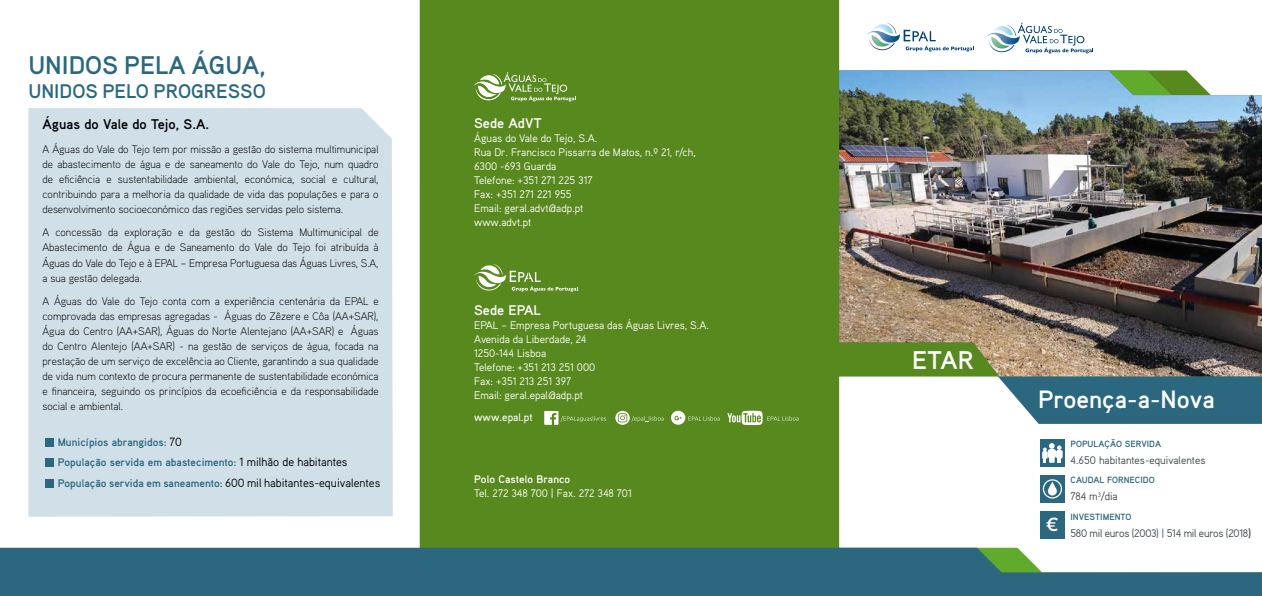
<style>
.page{position:relative;width:1262px;height:596px;background:#fff}
.page>*{position:absolute;margin:0;border:0;box-sizing:border-box;transform-origin:0 0}
.t1{font:700 25.5px "Aaux";color:#2b687f}
.t2{font:700 25.5px "Aaux";color:#fff}
.t3{font:700 25px "Aaux";color:#fff}
.t4{font:700 19.7px "Aaux";color:#2b687f}
.t5{font:700 14px "Aaux";color:#000}
.t6{font:700 14px "Aaux";color:#fff}
.t7{font:300 11px/15px "Aaux";color:#000;text-align:justify}
.t8{font:11px/14px "Aaux";color:#fff}
.t9{font:700 11px/20.5px "Aaux";color:#2b687f}
.t10{font:11px "Aaux";color:#3d4548}
.t11{font:11px "Aaux";letter-spacing:-.025em;color:#3d4548}
.t12{font:700 11px "Aaux";color:#fff}
.t13{font:500 11px "Aaux";color:#fff}
.t14{font:700 9px "Aaux";color:#2b687f}
.s1{font-weight:400;font-size:12px;color:#000}
.s2{color:#2b687f}
.s3{font-weight:700}
</style>
<div class="page">
<svg style="left:981px;top:376px;width:280px;height:47px;background:#477c8f"></svg>
<div style="left:420px;top:0;width:419px;height:554px;background:#58891f"></div>
<svg style="left:474px;top:264px;width:103px;height:27px"></svg>
<svg style="left:474px;top:72px;width:101px;height:29px"></svg>
<div style="left:671px;top:410px;width:14px;height:14px;background:#fff;border-radius:50%"></div>
<svg style="left:674px;top:415px;width:8px;height:5px"></svg>
<svg style="left:615px;top:410px;width:14px;height:14px"></svg>
<svg style="left:544px;top:411px;width:62px;height:13px"></svg>
<svg style="left:618px;top:413px;width:45px;height:9px"></svg>
<svg style="left:688px;top:416px;width:31px;height:4px"></svg>
<svg style="left:727px;top:410px;width:71px;height:15px"></svg>
<img style="left:867px;top:32px;width:33px;height:10px">
<img style="left:868px;top:23px;width:28px;height:27px">
<svg style="left:903px;top:30px;width:70px;height:21px"></svg>
<img style="left:988px;top:25px;width:28px;height:27px">
<svg style="left:1017px;top:23px;width:76px;height:30px"></svg>
<img style="left:839px;top:70px;width:422px;height:306px">
<svg style="left:0;top:547px;width:1261px;height:48px;background:#42788a"></svg>
<div style="left:1039px;top:439px;width:25px;height:27px;background:#2b687f"></div>
<svg style="left:1042px;top:443px;width:19px;height:19px"></svg>
<div style="left:1056px;top:449px;width:6px;height:9px;background:#fff;border-radius:2px"></div>
<div style="left:1039px;top:475px;width:25px;height:27px;background:#2b687f"></div>
<svg style="left:1042px;top:479px;width:20px;height:19px"></svg>
<div style="left:1039px;top:511px;width:25px;height:27px;background:#2b687f"></div>
<svg style="left:1046px;top:517px;width:11px;height:14px"></svg>
<div style="left:28px;top:108px;width:365px;height:408px;background:#d1dfe8"></div>
<div style="left:45px;top:437px;width:8px;height:9px;background:#2b687f"></div>
<div style="left:45px;top:458px;width:8px;height:8px;background:#2b687f"></div>
<div style="left:45px;top:478px;width:8px;height:9px;background:#2b687f"></div>
<h1 class="t1" style="left:28px;top:49px;width:239px">UNIDOS PELA ÁGUA,</h1>
<h3 class="t4" style="left:28px;top:78px;width:239px">UNIDOS PELO PROGRESSO</h3>
<p class="t5" style="left:43px;top:115px;width:168px">Águas do Vale do Tejo, S.A.</p>
<p class="t7" style="left:43px;top:141px;width:337px">A Águas do Vale do Tejo tem por missão a gestão do sistema multimunicipal de abastecimento de água e de saneamento do Vale do Tejo, num quadro de eficiência e sustentabilidade ambiental, económica, social e cultural, contribuindo para a melhoria da qualidade de vida das populações e para o desenvolvimento socioeconómico das regiões servidas pelo sistema.</p>
<p class="t7" style="left:43px;top:225px;width:337px">A concessão da exploração e da gestão do Sistema Multimunicipal de Abastecimento de Água e de Saneamento do Vale do Tejo foi atribuída à Águas do Vale do Tejo e à EPAL – Empresa Portuguesa das Águas Livres, S.A, a sua gestão delegada.</p>
<p class="t7" style="left:43px;top:293px;width:337px">A Águas do Vale do Tejo conta com a experiência centenária da EPAL e comprovada das empresas agregadas - Águas do Zêzere e Côa (AA+SAR), Água do Centro (AA+SAR), Águas do Norte Alentejano (AA+SAR) e Águas do Centro Alentejo (AA+SAR) - na gestão de serviços de água, focada na prestação de um serviço de excelência ao Cliente, garantindo a sua qualidade de vida num contexto de procura permanente de sustentabilidade económica e financeira, seguindo os princípios da ecoeficiência e da responsabilidade social e ambiental.</p>
<p class="t9" style="left:58px;top:431px;width:324px">Municípios abrangidos: <span class="s1">70<br></span>População servida em abastecimento: <span class="s1">1 milhão de habitantes<br></span>População servida em saneamento: <span class="s1">600 mil habitantes-equivalentes</span></p>
<p class="t6" style="left:474px;top:114px;width:69px">Sede AdVT</p>
<p class="t8" style="left:474px;top:131px;width:223px">Águas do Vale do Tejo, S.A.<br>Rua Dr. Francisco Pissarra de Matos, n.º 21, r/ch,<br>6300 -693 Guarda<br>Telefone: +351 271 225 317<br>Fax: +351 271 221 955<br>Email: geral.advt@adp.pt<br>www.advt.pt</p>
<p class="t6" style="left:474px;top:300px;width:68px">Sede EPAL</p>
<p class="t8" style="left:474px;top:317px;width:236px">EPAL – Empresa Portuguesa das Águas Livres, S.A.<br>Avenida da Liberdade, 24<br>1250-144 Lisboa<br>Telefone: +351 213 251 000<br>Fax: +351 213 251 397<br>Email: geral.epal@adp.pt</p>
<p class="t13" style="left:474px;top:410px;width:60px">www.epal.pt</p>
<p class="t12" style="left:474px;top:472px;width:98px">Polo Castelo Branco</p>
<p class="t8" style="left:474px;top:485px;width:159px">Tel. 272 348 700 | Fax. 272 348 701</p>
<h1 class="t2" style="left:912px;top:343px;width:63px">ETAR</h1>
<h2 class="t3" style="left:1038px;top:383px;width:178px">Proença-a-Nova</h2>
<p class="t14" style="left:1070px;top:437px;width:92px">POPULAÇÃO SERVIDA</p>
<p class="t10" style="left:1070px;top:452px;width:136px">4.650 habitantes-equivalentes</p>
<p class="t14" style="left:1070px;top:474px;width:86px">CAUDAL FORNECIDO</p>
<p class="t10" style="left:1070px;top:489px;width:49px">784 m<sup>3</sup>/dia</p>
<p class="t14" style="left:1070px;top:510px;width:62px">INVESTIMENTO</p>
<p class="t11" style="left:1070px;top:525px;width:182px">580 mil euros (2003) <span class="s2">|</span> 514 mil euros (2018<span class="s3">)</span></p>
</div>
